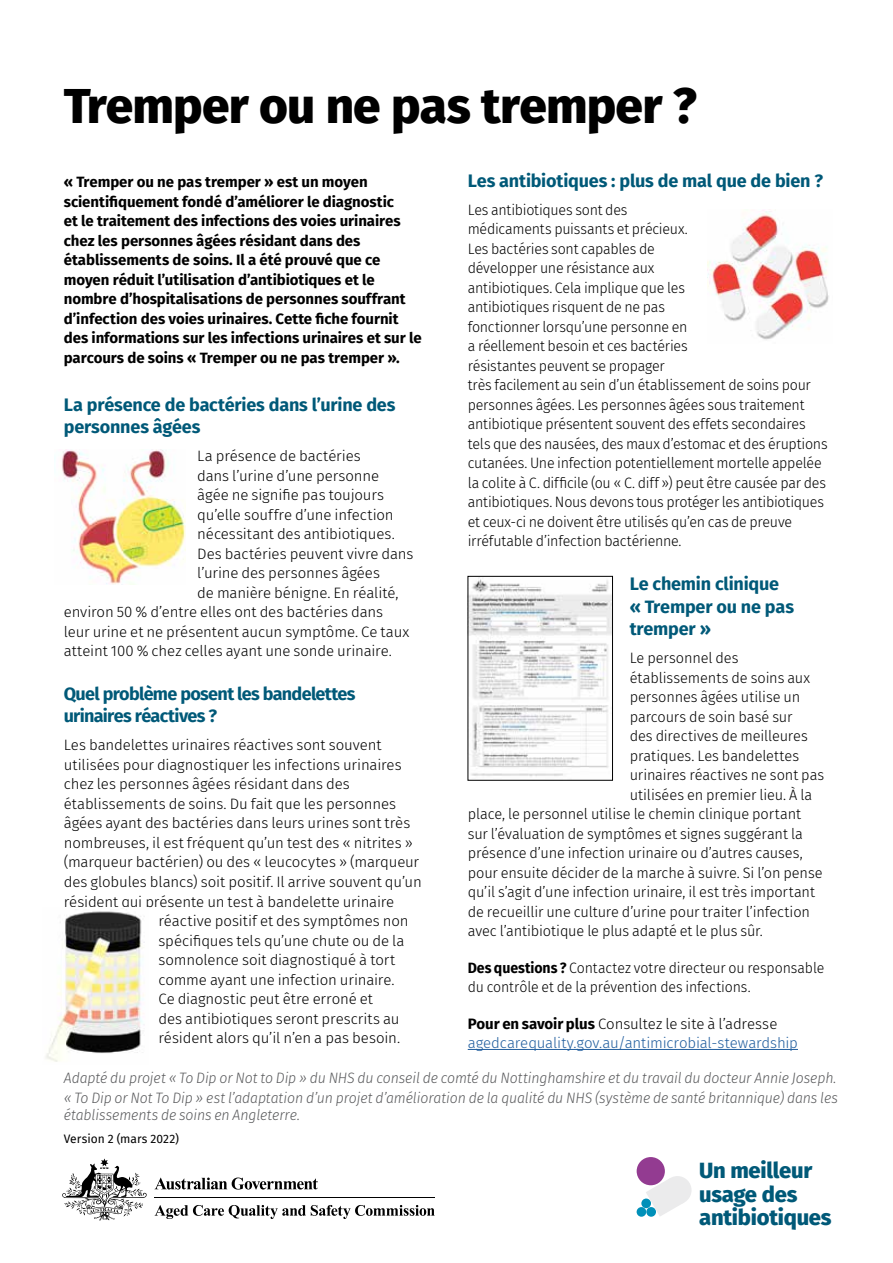
<style>
.page{position:relative;width:893px;height:1263px;background:#fff}
.page>*{position:absolute;margin:0;border:0;box-sizing:border-box;transform-origin:0 0}
.t1{font:800 49.5px "Fira Sans";letter-spacing:-.015em;color:#000}
.t2{font:800 21.9px/23.2px "Fira Sans";letter-spacing:-.01em;color:#005978}
.t3{font:700 18px/22.5px "Fira Sans";letter-spacing:-.015em;color:#005978}
.t4{font:700 18px/22.5px "Fira Sans";letter-spacing:-.04em;color:#005978}
.t5{font:300 15px "Fira Sans";letter-spacing:-.01em;color:#000}
.t6{font:300 15px/19.5px "Fira Sans";letter-spacing:-.01em;color:#000;scale:.95 1}
.t7{font:700 15px/19.5px "Fira Sans";letter-spacing:-.005em;color:#000}
.t8{font:italic 300 15px/20.7px "Fira Sans";letter-spacing:-.01em;color:#58595b;scale:.94 1}
.t9{font:300 15px/19.5px "Fira Sans";letter-spacing:-.01em;color:#000;scale:.94 1}
.t10{font:300 15px/19.5px "Fira Sans";letter-spacing:-.01em;color:#215e9e}
.t11{font:12px "Fira Sans";color:#000}
.s1{font-weight:700}
.s2{font-weight:700;color:#000}
.s3{color:#000}
</style>
<div class="page">
<img style="left:62px;top:449px;width:124px;height:135px">
<img style="left:46px;top:911px;width:99px;height:151px">
<hr style="left:468px;top:1049px;width:330px;height:1px;background:#215e9e">
<img style="left:707px;top:210px;width:122px;height:130px">
<img style="left:470px;top:578px;width:141px;height:198px">
<div style="left:468px;top:576px;width:145px;height:204px;border:1px solid #000"></div>
<div style="left:637px;top:1157px;width:28px;height:28px;background:#933b91;border-radius:50%"></div>
<div style="left:637px;top:1207px;width:9px;height:10px;background:#0090b9;border-radius:50%"></div>
<div style="left:641px;top:1198px;width:10px;height:10px;background:#0090b9;border-radius:50%"></div>
<svg style="left:646px;top:1178px;width:37px;height:39px"></svg>
<div style="left:663px;top:1176px;width:29px;height:28px;background:#ebebec;border-radius:50%"></div>
<svg style="left:155px;top:1205px;width:280px;height:14px"></svg>
<svg style="left:155px;top:1177px;width:163px;height:12px"></svg>
<svg style="left:62px;top:1158px;width:85px;height:62px"></svg>
<hr style="left:155px;top:1197px;width:280px;height:1px;background:#000">
<h1 class="t1" style="left:64px;top:63px;width:634px">Tremper ou ne pas tremper ?</h1>
<p class="t3" style="left:468px;top:168px;width:357px">Les antibiotiques : plus de mal que de bien ?</p>
<p class="t6" style="left:468px;top:200px;width:380px">Les antibiotiques sont des<br>médicaments puissants et précieux.<br>Les bactéries sont capables de<br>développer une résistance aux<br>antibiotiques. Cela implique que les<br>antibiotiques risquent de ne pas<br>fonctionner lorsqu’une personne en<br>a réellement besoin et ces bactéries<br>résistantes peuvent se propager<br>très facilement au sein d’un établissement de soins pour personnes âgées. Les personnes âgées sous traitement antibiotique présentent souvent des effets secondaires tels que des nausées, des maux d’estomac et des éruptions cutanées. Une infection potentiellement mortelle appelée la colite à C. difficile (ou « C. diff ») peut être causée par des antibiotiques. Nous devons tous protéger les antibiotiques et ceux-ci ne doivent être utilisés qu’en cas de preuve irréfutable d’infection bactérienne.</p>
<p class="t3" style="left:630px;top:571px;width:166px">Le chemin clinique « Tremper ou ne pas tremper »</p>
<p class="t5" style="left:630px;top:647px;width:110px">Le personnel des</p>
<p class="t5" style="left:630px;top:667px;width:182px">établissements de soins aux</p>
<p class="t5" style="left:630px;top:686px;width:172px">personnes âgées utilise un</p>
<p class="t5" style="left:630px;top:706px;width:164px">parcours de soin basé sur</p>
<p class="t5" style="left:630px;top:725px;width:180px">des directives de meilleures</p>
<p class="t5" style="left:630px;top:745px;width:171px">pratiques. Les bandelettes</p>
<p class="t5" style="left:630px;top:764px;width:196px">urinaires réactives ne sont pas</p>
<p class="t5" style="left:630px;top:784px;width:184px">utilisées en premier lieu. À la</p>
<p class="t5" style="left:468px;top:803px;width:335px">place, le personnel utilise le chemin clinique portant</p>
<p class="t5" style="left:468px;top:823px;width:337px">sur l’évaluation de symptômes et signes suggérant la</p>
<p class="t5" style="left:468px;top:842px;width:337px">présence d’une infection urinaire ou d’autres causes,</p>
<p class="t5" style="left:468px;top:862px;width:356px">pour ensuite décider de la marche à suivre. Si l’on pense</p>
<p class="t5" style="left:468px;top:881px;width:349px">qu’il s’agit d’une infection urinaire, il est très important</p>
<p class="t5" style="left:468px;top:901px;width:344px">de recueillir une culture d’urine pour traiter l’infection</p>
<p class="t5" style="left:468px;top:920px;width:297px">avec l’antibiotique le plus adapté et le plus sûr.</p>
<p class="t9" style="left:468px;top:958px;width:381px"><span class="s1">Des questions ?</span> Contactez votre directeur ou responsable du contrôle et de la prévention des infections.</p>
<p class="t10" style="left:468px;top:1014px;width:332px"><span class="s2">Pour en savoir plus</span> <span class="s3">Consultez le site à l’adresse </span>agedcarequality.gov.au/antimicrobial-stewardship</p>
<p class="t8" style="left:64px;top:1067px;width:825px">Adapté du projet « To Dip or Not to Dip » du NHS du conseil de comté du Nottinghamshire et du travail du docteur Annie Joseph. « To Dip or Not To Dip » est l’adaptation d’un projet d’amélioration de la qualité du NHS (système de santé britannique) dans les</p>
<p class="t8" style="left:64px;top:1104px;width:253px">établissements de soins en Angleterre.</p>
<h2 class="t2" style="left:699px;top:1157px;width:134px">Un meilleur usage des antibiotiques</h2>
<p class="t7" style="left:64px;top:171px;width:359px">« Tremper ou ne pas tremper » est un moyen scientifiquement fondé d’améliorer le diagnostic<br>et le traitement des infections des voies urinaires chez les personnes âgées résidant dans des établissements de soins. Il a été prouvé que ce moyen réduit l’utilisation d’antibiotiques et le nombre d’hospitalisations de personnes souffrant d’infection des voies urinaires. Cette fiche fournit des informations sur les infections urinaires et sur le parcours de soins « Tremper ou ne pas tremper ».</p>
<p class="t3" style="left:64px;top:392px;width:333px">La présence de bactéries dans l’urine des personnes âgées</p>
<p class="t5" style="left:197px;top:445px;width:165px">La présence de bactéries</p>
<p class="t5" style="left:197px;top:465px;width:183px">dans l’urine d’une personne</p>
<p class="t5" style="left:197px;top:484px;width:188px">âgée ne signifie pas toujours</p>
<p class="t5" style="left:197px;top:504px;width:198px">qu’elle souffre d’une infection</p>
<p class="t5" style="left:197px;top:523px;width:199px">nécessitant des antibiotiques.</p>
<p class="t5" style="left:197px;top:543px;width:218px">Des bactéries peuvent vivre dans</p>
<p class="t5" style="left:197px;top:562px;width:184px">l’urine des personnes âgées</p>
<p class="t5" style="left:197px;top:582px;width:203px">de manière bénigne. En réalité,</p>
<p class="t5" style="left:64px;top:601px;width:321px">environ 50 % d’entre elles ont des bactéries dans</p>
<p class="t5" style="left:64px;top:621px;width:347px">leur urine et ne présentent aucun symptôme. Ce taux</p>
<p class="t5" style="left:64px;top:640px;width:329px">atteint 100 % chez celles ayant une sonde urinaire.</p>
<p class="t4" style="left:64px;top:681px;width:293px">Quel problème posent les bandelettes urinaires réactives ?</p>
<p class="t5" style="left:64px;top:735px;width:319px">Les bandelettes urinaires réactives sont souvent</p>
<p class="t5" style="left:64px;top:754px;width:339px">utilisées pour diagnostiquer les infections urinaires</p>
<p class="t5" style="left:64px;top:774px;width:288px">chez les personnes âgées résidant dans des</p>
<p class="t5" style="left:64px;top:793px;width:334px">établissements de soins. Du fait que les personnes</p>
<p class="t5" style="left:64px;top:813px;width:348px">âgées ayant des bactéries dans leurs urines sont très</p>
<p class="t5" style="left:64px;top:832px;width:351px">nombreuses, il est fréquent qu’un test des « nitrites »</p>
<p class="t5" style="left:64px;top:852px;width:357px">(marqueur bactérien) ou des « leucocytes » (marqueur</p>
<p class="t5" style="left:64px;top:871px;width:359px">des globules blancs) soit positif. Il arrive souvent qu’un</p>
<p class="t5" style="left:64px;top:891px;width:332px">résident qui présente un test à bandelette urinaire</p>
<p class="t5" style="left:158px;top:910px;width:252px">réactive positif et des symptômes non</p>
<p class="t5" style="left:158px;top:930px;width:248px">spécifiques tels qu’une chute ou de la</p>
<p class="t5" style="left:158px;top:949px;width:238px">somnolence soit diagnostiqué à tort</p>
<p class="t5" style="left:158px;top:969px;width:237px">comme ayant une infection urinaire.</p>
<p class="t5" style="left:158px;top:988px;width:216px">Ce diagnostic peut être erroné et</p>
<p class="t5" style="left:158px;top:1008px;width:243px">des antibiotiques seront prescrits au</p>
<p class="t5" style="left:158px;top:1027px;width:243px">résident alors qu’il n’en a pas besoin.</p>
<p class="t11" style="left:64px;top:1130px;width:117px">Version 2 (mars 2022)</p>
</div>
